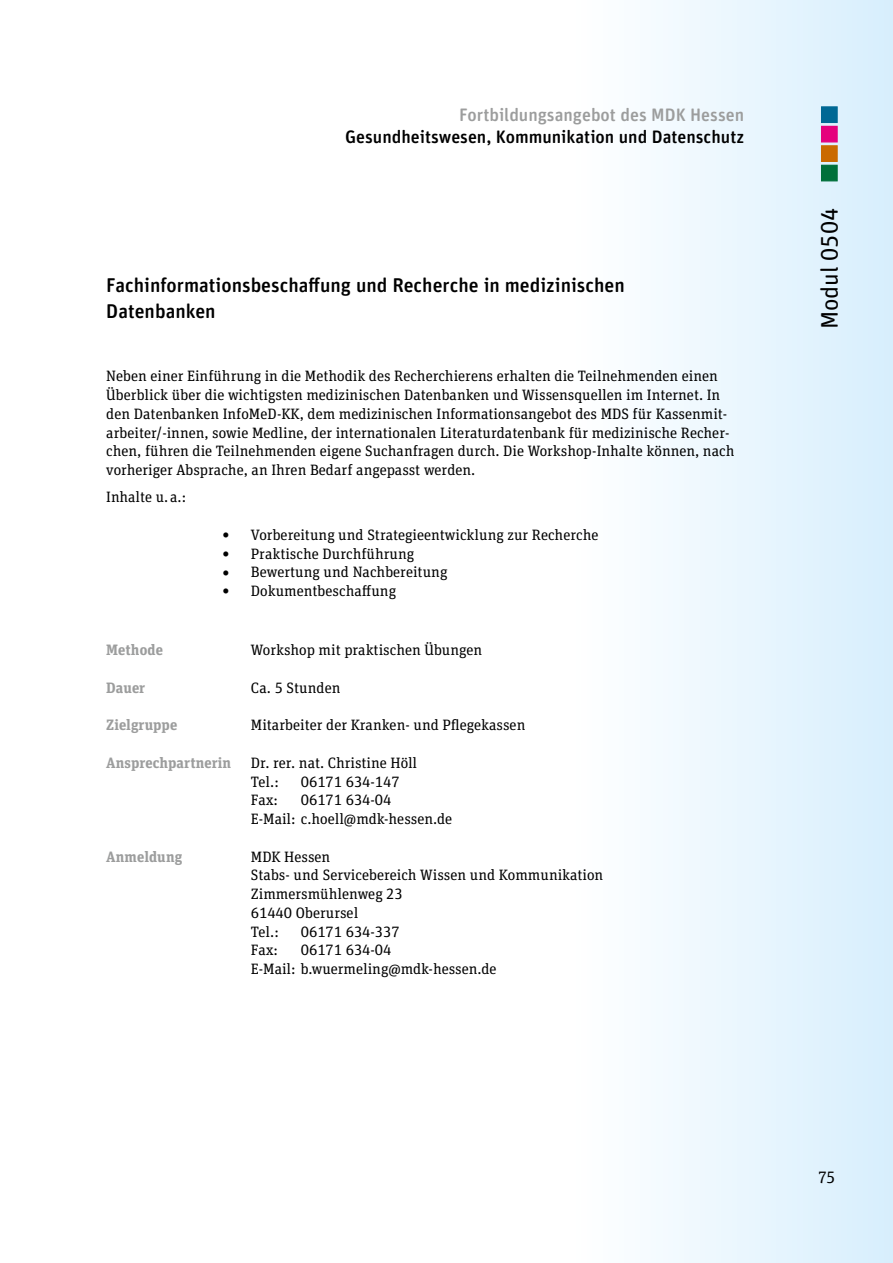
<style>
.page{position:relative;width:893px;height:1263px;background:#fff}
.page>*{position:absolute;margin:0;border:0;box-sizing:border-box;transform-origin:0 0}
.t1{font:24px "Unit Rounded OT";color:#000}
.t2{font:500 19.8px/26.2px "Unit Rounded OT";color:#000}
.t3{font:500 18px "Unit Rounded OT";color:#000}
.t4{font:500 18px "Unit Rounded OT";color:#9c9d9d}
.t5{font:16.5px "Unit Slab OT";color:#000}
.t6{font:15px/18.8px "Unit Slab OT";color:#000}
.t7{font:700 15px "Unit Slab OT";letter-spacing:.005em;color:#9c9d9d}
.s1{font-size:21px}
</style>
<div class="page">
<div style="left:574px;top:0;width:319px;height:1263px;background:linear-gradient(to right,#fff,#d7eefd)"></div>
<div style="left:821px;top:106px;width:17px;height:17px;background:#006894;border:1px solid #006894"></div>
<div style="left:821px;top:126px;width:17px;height:16px;background:#e5007d;border:1px solid #e5007d"></div>
<div style="left:821px;top:145px;width:17px;height:17px;background:#ca6a00;border:1px solid #ca6a00"></div>
<div style="left:821px;top:165px;width:17px;height:16px;background:#00703a;border:1px solid #00703a"></div>
<p class="t4" style="left:459px;top:103px;width:286px">Fortbildungsangebot des MDK Hessen</p>
<p class="t3" style="left:345px;top:126px;width:401px">Gesundheitswesen, Kommunikation und Datenschutz</p>
<h2 class="t2" style="left:106px;top:272px;width:520px">Fachinformationsbeschaffung und Recherche in medizinischen<br>Datenbanken</h2>
<p class="t6" style="left:106px;top:367px;width:630px">Neben einer Einführung in die Methodik des Recherchierens erhalten die Teilnehmenden einen Überblick über die wichtigsten medizinischen Datenbanken und Wissensquellen im Internet. In den Datenbanken InfoMeD-KK, dem medizinischen Informationsangebot des MDS für Kassenmit&shy;arbeiter/-innen, sowie Medline, der internationalen Literaturdatenbank für medizinische Recher&shy;chen, führen die Teilnehmenden eigene Suchanfragen durch. Die Workshop-Inhalte können, nach vorheriger Absprache, an Ihren Bedarf angepasst werden.</p>
<p class="t6" style="left:106px;top:488px;width:81px">Inhalte u.a.:</p>
<p class="t6" style="left:222px;top:525px;width:378px"><span class="s1">•</span> Vorbereitung und Strategieentwicklung zur Recherche</p>
<p class="t6" style="left:222px;top:544px;width:194px"><span class="s1">•</span> Praktische Durchführung</p>
<p class="t6" style="left:222px;top:563px;width:227px"><span class="s1">•</span> Bewertung und Nachbereitung</p>
<p class="t6" style="left:222px;top:581px;width:175px"><span class="s1">•</span> Dokumentbeschaffung</p>
<p class="t7" style="left:106px;top:640px;width:58px">Methode</p>
<p class="t6" style="left:251px;top:641px;width:233px">Workshop mit praktischen Übungen</p>
<p class="t7" style="left:106px;top:678px;width:40px">Dauer</p>
<p class="t6" style="left:251px;top:678px;width:91px">Ca. 5 Stunden</p>
<p class="t7" style="left:106px;top:715px;width:72px">Zielgruppe</p>
<p class="t6" style="left:251px;top:716px;width:276px">Mitarbeiter der Kranken- und Pflegekassen</p>
<p class="t7" style="left:106px;top:753px;width:126px">Ansprechpartnerin</p>
<p class="t6" style="left:251px;top:753px;width:168px">Dr. rer. nat. Christine Höll<br>Tel.:</p>
<p class="t6" style="left:301px;top:772px;width:100px">06171 634-147</p>
<p class="t6" style="left:251px;top:791px;width:203px;text-indent:50px">06171 634-04<br>E-Mail: c.hoell@mdk-hessen.de</p>
<p class="t6" style="left:251px;top:791px;width:29px">Fax:</p>
<p class="t7" style="left:106px;top:847px;width:77px">Anmeldung</p>
<p class="t6" style="left:251px;top:847px;width:354px">MDK Hessen<br>Stabs- und Servicebereich Wissen und Kommunikation<br>Zimmersmühlenweg 23<br>61440 Oberursel<br>Tel.:</p>
<p class="t6" style="left:301px;top:922px;width:100px">06171 634-337</p>
<p class="t6" style="left:251px;top:941px;width:247px;text-indent:50px">06171 634-04<br>E-Mail: b.wuermeling@mdk-hessen.de</p>
<p class="t6" style="left:251px;top:941px;width:29px">Fax:</p>
<h1 class="t1" style="left:815px;top:329px;width:123px;rotate:-90deg">Modul 0504</h1>
<p class="t5" style="left:819px;top:1166px;width:18px">75</p>
</div>
